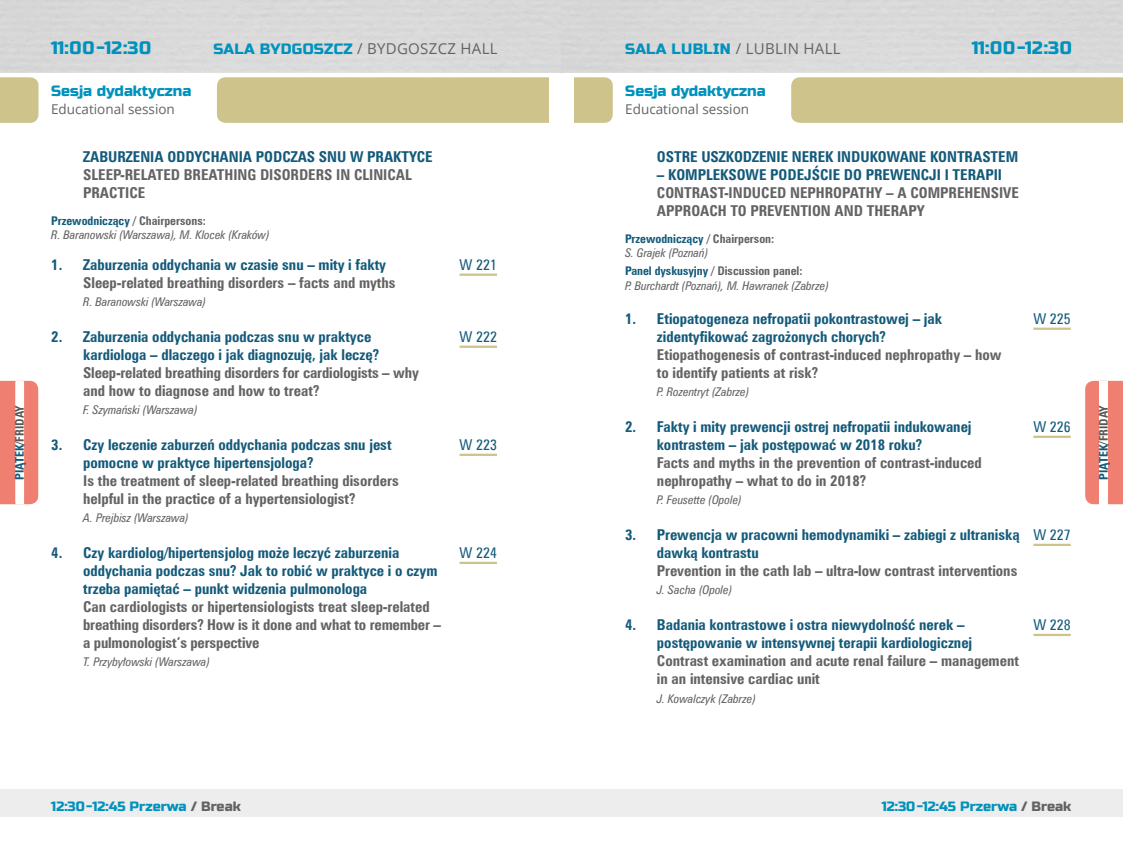
<style>
.page{position:relative;width:1123px;height:851px;background:#fff}
.page>*{position:absolute;margin:0;border:0;box-sizing:border-box;transform-origin:0 0}
.t1{font:18px "Russo One";letter-spacing:.025em;color:#0092bc}
.t2{font:15px/18px "Zurich Cn EU Bold";color:#135a7a}
.t3{font:15px/18px "Zurich Cn EU Bold";color:#646363}
.t4{font:15px "Open Sans";letter-spacing:.02em;color:#646363}
.t5{font:15px "Russo One";color:#0092bc}
.t6{font:15px "Zurich Cn EU Normal";color:#135a7a}
.t7{font:13.5px "Russo One";color:#0092bc}
.t8{font:13.5px "Open Sans";color:#646363}
.t9{font:12px "Zurich Cn EU Italic";color:#646363}
.t10{font:12px "Zurich Cn EU Bold";color:#135a7a}
.t11{font:12px "Zurich Cn EU Bold";color:#646363}
.t12{font:12px "Zurich Cn EU Bold";color:#575756}
.s1{font-family:"Russo One";color:#0092bc}
.s2{color:#646363}
.s3{color:#135a7a}
</style>
<div class="page">
<div style="left:0;top:789px;width:561px;height:27px;background:#ededed"></div>
<div style="left:561px;top:789px;width:562px;height:27px;background:#ededed"></div>
<svg style="left:0;top:380px;width:38px;height:125px"></svg>
<svg style="left:1085px;top:380px;width:38px;height:125px"></svg>
<div style="left:0;top:77px;width:38px;height:46px;background:#cec38b"></div>
<div style="left:574px;top:77px;width:38px;height:46px;background:#cec38b"></div>
<div style="left:217px;top:77px;width:332px;height:46px;background:#cec38b"></div>
<div style="left:791px;top:77px;width:332px;height:46px;background:#cec38b"></div>
<div style="left:561px;top:0;width:562px;height:72px;background:#d9d9d9"></div>
<hr style="left:1033px;top:327px;width:37px;height:3px;background:#cec38b">
<hr style="left:1033px;top:435px;width:37px;height:3px;background:#cec38b">
<hr style="left:1033px;top:543px;width:37px;height:3px;background:#cec38b">
<hr style="left:1033px;top:633px;width:37px;height:3px;background:#cec38b">
<hr style="left:459px;top:273px;width:38px;height:3px;background:#cec38b">
<hr style="left:459px;top:345px;width:38px;height:3px;background:#cec38b">
<hr style="left:459px;top:453px;width:38px;height:3px;background:#cec38b">
<hr style="left:459px;top:561px;width:38px;height:3px;background:#cec38b">
<p class="t1" style="left:51px;top:37px;width:102px">11:00-12:30</p>
<p class="t5" style="left:51px;top:82px;width:142px">Sesja dydaktyczna</p>
<p class="t8" style="left:51px;top:100px;width:125px">Educational session</p>
<p class="t4" style="left:213px;top:38px;width:285px"><span class="s1">SALA BYDGOSZCZ</span> / BYDGOSZCZ HALL</p>
<p class="t4" style="left:625px;top:38px;width:217px"><span class="s1">SALA LUBLIN</span> / LUBLIN HALL</p>
<p class="t5" style="left:625px;top:82px;width:142px">Sesja dydaktyczna</p>
<p class="t8" style="left:625px;top:100px;width:125px">Educational session</p>
<p class="t1" style="left:971px;top:37px;width:102px">11:00-12:30</p>
<p class="t2" style="left:83px;top:148px;width:351px">ZABURZENIA ODDYCHANIA PODCZAS SNU W PRAKTYCE</p>
<p class="t3" style="left:83px;top:166px;width:330px">SLEEP-RELATED BREATHING DISORDERS IN CLINICAL<br>PRACTICE</p>
<p class="t10" style="left:51px;top:213px;width:156px">Przewodniczący <span class="s2">/ Chairpersons:</span></p>
<p class="t9" style="left:51px;top:227px;width:220px">R. Baranowski (Warszawa), M. Klocek (Kraków)</p>
<p class="t2" style="left:51px;top:256px;width:336px">1. Zaburzenia oddychania w czasie snu – mity i fakty</p>
<p class="t3" style="left:83px;top:274px;width:314px">Sleep-related breathing disorders – facts and myths</p>
<p class="t9" style="left:83px;top:294px;width:124px">R. Baranowski (Warszawa)</p>
<p class="t2" style="left:83px;top:328px;width:297px;text-indent:-32px">2. Zaburzenia oddychania podczas snu w praktyce kardiologa – dlaczego i jak diagnozuję, jak leczę?</p>
<p class="t3" style="left:83px;top:364px;width:337px">Sleep-related breathing disorders for cardiologists – why and how to diagnose and how to treat?</p>
<p class="t9" style="left:83px;top:402px;width:116px">F. Szymański (Warszawa)</p>
<p class="t2" style="left:83px;top:436px;width:310px;text-indent:-32px">3. Czy leczenie zaburzeń oddychania podczas snu jest pomocne w praktyce hipertensjologa?</p>
<p class="t3" style="left:83px;top:472px;width:317px">Is the treatment of sleep-related breathing disorders helpful in the practice of a hypertensiologist?</p>
<p class="t9" style="left:83px;top:510px;width:107px">A. Prejbisz (Warszawa)</p>
<p class="t2" style="left:83px;top:544px;width:356px;text-indent:-32px">4. Czy kardiolog/hipertensjolog może leczyć zaburzenia oddychania podczas snu? Jak to robić w praktyce i o czym trzeba pamiętać – punkt widzenia pulmonologa</p>
<p class="t3" style="left:83px;top:598px;width:359px">Can cardiologists or hipertensiologists treat sleep-related breathing disorders? How is it done and what to remember – a pulmonologist’s perspective</p>
<p class="t9" style="left:83px;top:654px;width:128px">T. Przybyłowski (Warszawa)</p>
<p class="t2" style="left:657px;top:148px;width:363px">OSTRE USZKODZENIE NEREK INDUKOWANE KONTRASTEM</p>
<p class="t2" style="left:657px;top:166px;width:346px">– KOMPLEKSOWE PODEJŚCIE DO PREWENCJI I TERAPII</p>
<p class="t3" style="left:657px;top:184px;width:363px">CONTRAST-INDUCED NEPHROPATHY – A COMPREHENSIVE<br>APPROACH TO PREVENTION AND THERAPY</p>
<p class="t10" style="left:625px;top:231px;width:151px">Przewodniczący <span class="s2">/ Chairperson:</span></p>
<p class="t9" style="left:625px;top:245px;width:85px">S. Grajek (Poznań)</p>
<p class="t11" style="left:625px;top:263px;width:179px"><span class="s3">Panel dyskusyjny</span> / Discussion panel:</p>
<p class="t9" style="left:625px;top:278px;width:205px">P. Burchardt (Poznań), M. Hawranek (Zabrze)</p>
<p class="t2" style="left:657px;top:310px;width:286px;text-indent:-32px">1. Etiopatogeneza nefropatii pokontrastowej – jak zidentyfikować zagrożonych chorych?</p>
<p class="t3" style="left:657px;top:346px;width:346px">Etiopathogenesis of contrast-induced nephropathy – how to identify patients at risk?</p>
<p class="t9" style="left:657px;top:384px;width:94px">P. Rozentryt (Zabrze)</p>
<p class="t2" style="left:657px;top:418px;width:316px;text-indent:-32px">2. Fakty i mity prewencji ostrej nefropatii indukowanej kontrastem – jak postępować w 2018 roku?</p>
<p class="t3" style="left:657px;top:454px;width:326px">Facts and myths in the prevention of contrast-induced nephropathy – what to do in 2018?</p>
<p class="t9" style="left:657px;top:492px;width:86px">P. Feusette (Opole)</p>
<p class="t2" style="left:657px;top:526px;width:364px;text-indent:-32px">3. Prewencja w pracowni hemodynamiki – zabiegi z ultraniską dawką kontrastu</p>
<p class="t3" style="left:657px;top:562px;width:362px">Prevention in the cath lab – ultra-low contrast interventions</p>
<p class="t9" style="left:657px;top:582px;width:77px">J. Sacha (Opole)</p>
<p class="t2" style="left:657px;top:616px;width:317px;text-indent:-32px">4. Badania kontrastowe i ostra niewydolność nerek – postępowanie w intensywnej terapii kardiologicznej</p>
<p class="t3" style="left:657px;top:652px;width:363px">Contrast examination and acute renal failure – management in an intensive cardiac unit</p>
<p class="t9" style="left:657px;top:690px;width:100px">J. Kowalczyk (Zabrze)</p>
<p class="t6" style="left:459px;top:256px;width:39px">W 221</p>
<p class="t6" style="left:1033px;top:310px;width:39px">W 225</p>
<p class="t6" style="left:459px;top:328px;width:39px">W 222</p>
<p class="t12" style="left:12px;top:480px;width:76px;rotate:-90deg"><span class="s3">PIĄTEK</span>/FRIDAY</p>
<p class="t12" style="left:1096px;top:480px;width:76px;rotate:-90deg"><span class="s3">PIĄTEK</span>/FRIDAY</p>
<p class="t6" style="left:1033px;top:418px;width:39px">W 226</p>
<p class="t6" style="left:459px;top:436px;width:39px">W 223</p>
<p class="t6" style="left:1033px;top:526px;width:39px">W 227</p>
<p class="t6" style="left:459px;top:544px;width:39px">W 224</p>
<p class="t6" style="left:1033px;top:616px;width:39px">W 228</p>
<p class="t7" style="left:51px;top:797px;width:191px">12:30-12:45 Przerwa <span class="s2">/ Break</span></p>
<p class="t7" style="left:881px;top:797px;width:191px">12:30-12:45 Przerwa <span class="s2">/ Break</span></p>
</div>
